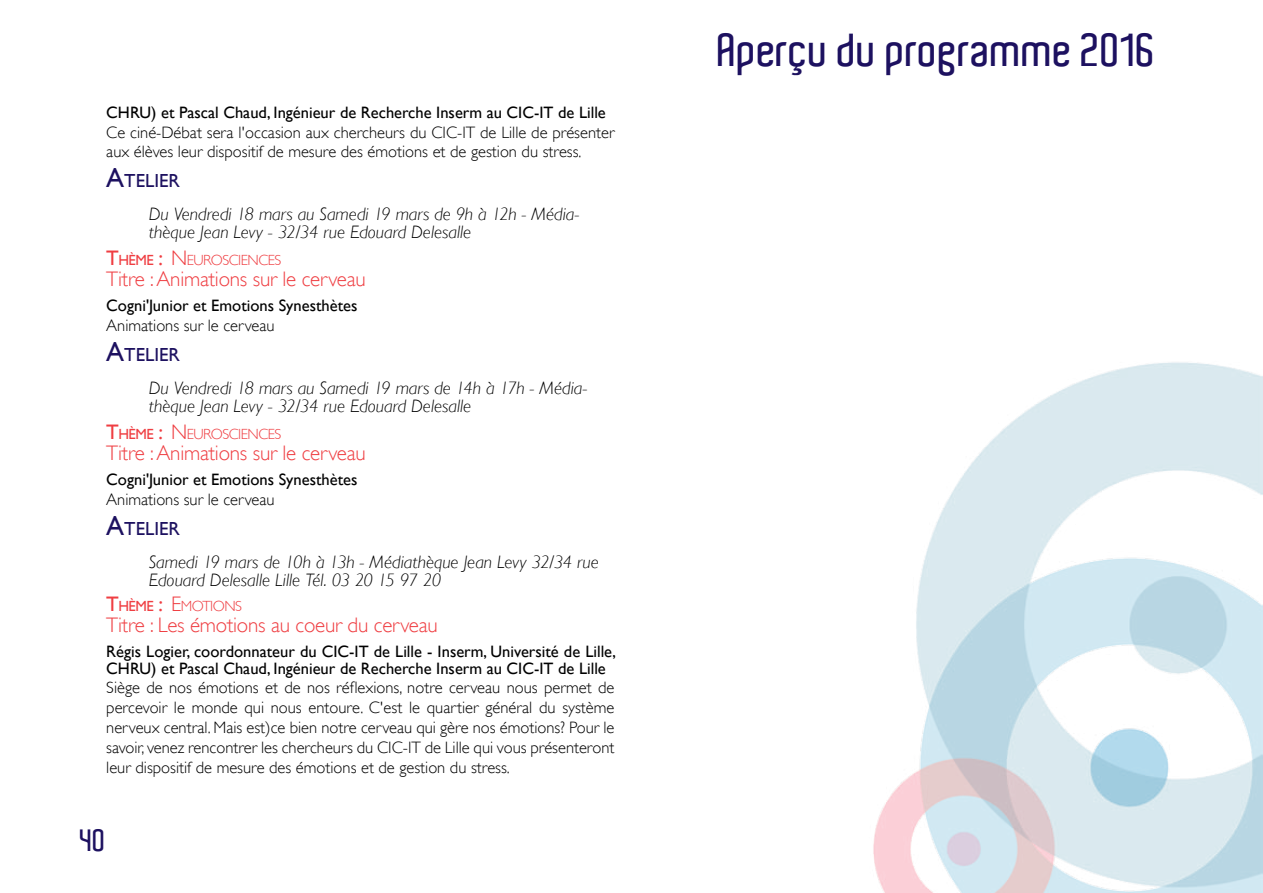
<style>
.page{position:relative;width:1263px;height:893px;background:#fff}
.page>*{position:absolute;margin:0;border:0;box-sizing:border-box;transform-origin:0 0}
.t1{font:600 45px "Aldo";color:#1d1160}
.t2{font:600 30px "Aldo";color:#1d1160}
.t3{font:300 21px "Gill Sans";letter-spacing:-.01em;color:#ef3e42}
.t4{font:18.9px "Gill Sans";color:#1d1160}
.t5{font:italic 300 18px/18px "Gill Sans";color:#000}
.t6{font:300 16.5px/19.8px "Gill Sans";color:#000}
.t7{font:16.5px/16.5px "Gill Sans";color:#000}
.t8{font:300 14.7px "Gill Sans";letter-spacing:-.035em;color:#ef3e42}
.s1{font-size:27px}
.s2{font-weight:400;font-size:21px}
.s3{font-weight:400}
.s4{font-size:21px}
</style>
<div class="page">
<img style="left:873px;top:362px;width:390px;height:531px">
<p class="t7" style="left:106px;top:104px;width:501px">CHRU) et Pascal Chaud, Ingénieur de Recherche Inserm au CIC-IT de Lille</p>
<p class="t6" style="left:106px;top:122px;width:510px">Ce ciné-Débat sera l'occasion aux chercheurs du CIC-IT de Lille de présenter aux élèves leur dispositif de mesure des émotions et de gestion du stress.</p>
<p class="t4" style="left:106px;top:170px;width:75px"><span class="s1">A</span>TELIER</p>
<p class="t5" style="left:149px;top:205px;width:432px">Du Vendredi 18 mars au Samedi 19 mars de 9h à 12h - Média&shy;thèque Jean Levy - 32/34 rue Edouard Delesalle</p>
<p class="t8" style="left:106px;top:252px;width:177px"><span class="s2">T</span><span class="s3">HÈME</span> <span class="s2">:</span> <span class="s4">N</span>EUROSCIENCES</p>
<p class="t3" style="left:106px;top:267px;width:261px">Titre : Animations sur le cerveau</p>
<p class="t7" style="left:106px;top:297px;width:253px">Cogni'Junior et Emotions Synesthètes</p>
<p class="t6" style="left:106px;top:316px;width:170px">Animations sur le cerveau</p>
<p class="t4" style="left:106px;top:344px;width:75px"><span class="s1">A</span>TELIER</p>
<p class="t5" style="left:149px;top:379px;width:440px">Du Vendredi 18 mars au Samedi 19 mars de 14h à 17h - Média&shy;thèque Jean Levy - 32/34 rue Edouard Delesalle</p>
<p class="t8" style="left:106px;top:426px;width:177px"><span class="s2">T</span><span class="s3">HÈME</span> <span class="s2">:</span> <span class="s4">N</span>EUROSCIENCES</p>
<p class="t3" style="left:106px;top:441px;width:261px">Titre : Animations sur le cerveau</p>
<p class="t7" style="left:106px;top:471px;width:253px">Cogni'Junior et Emotions Synesthètes</p>
<p class="t6" style="left:106px;top:489px;width:170px">Animations sur le cerveau</p>
<p class="t4" style="left:106px;top:518px;width:75px"><span class="s1">A</span>TELIER</p>
<p class="t5" style="left:149px;top:553px;width:451px">Samedi 19 mars de 10h à 13h - Médiathèque Jean Levy 32/34 rue<br>Edouard Delesalle Lille Tél. 03 20 15 97 20</p>
<p class="t8" style="left:106px;top:598px;width:137px"><span class="s2">T</span><span class="s3">HÈME</span> <span class="s2">:</span> <span class="s4">E</span>MOTIONS</p>
<p class="t3" style="left:106px;top:613px;width:333px">Titre : Les émotions au coeur du cerveau</p>
<p class="t7" style="left:106px;top:643px;width:511px">Régis Logier, coordonnateur du CIC-IT de Lille - Inserm, Université de Lille,<br>CHRU) et Pascal Chaud, Ingénieur de Recherche Inserm au CIC-IT de Lille</p>
<p class="t6" style="left:106px;top:678px;width:510px;text-align:justify">Siège de nos émotions et de nos réflexions, notre cerveau nous permet de percevoir le monde qui nous entoure. C'est le quartier général du système nerveux central. Mais est)ce bien notre cerveau qui gère nos émotions? Pour le savoir, venez rencontrer les chercheurs du CIC-IT de Lille qui vous présenteront leur dispositif de mesure des émotions et de gestion du stress.</p>
<h2 class="t2" style="left:80px;top:823px;width:28px">40</h2>
<h1 class="t1" style="left:718px;top:24px;width:440px">Aperçu du programme 2016</h1>
</div>
